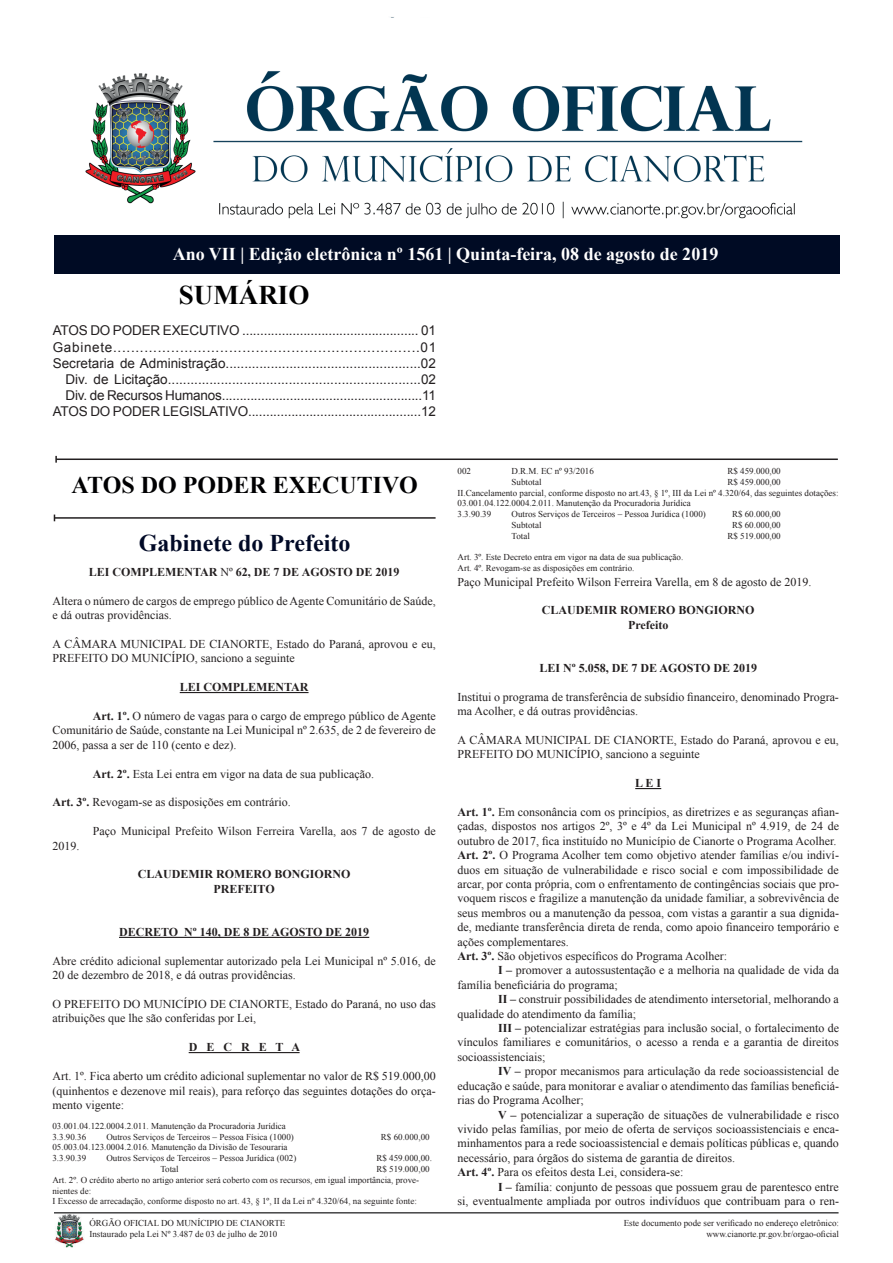
<style>
.page{position:relative;width:893px;height:1263px;background:#fff}
.page>*{position:absolute;margin:0;border:0;box-sizing:border-box;transform-origin:0 0}
.t1{font:700 27px "Times New Roman";color:#000001}
.t2{font:700 24px "Times New Roman";color:#000002}
.t3{font:700 24px "Times New Roman";color:#000926}
.t4{font:700 18px "Times New Roman";color:#fff}
.t5{font:13.5px/16.2px "Arial";letter-spacing:-.01em;color:#231f20;text-align:right}
.t6{font:12px/14.4px "Times New Roman";color:#231f20}
.t7{font:700 12px/14.4px "Times New Roman";color:#231f20;text-align:center}
.t8{font:9px/10.8px "Times New Roman";color:#231f20}
.s1{font-weight:400}
.s2{font-weight:700}
</style>
<div class="page">
<img style="left:54px;top:1213px;width:30px;height:35px">
<hr style="left:54px;top:1212px;width:784px;height:1px;background:#444445">
<div style="left:54px;top:236px;width:785px;height:38px;background:#000b24"></div>
<hr style="left:56px;top:458px;width:782px;height:2px;background:#231f20">
<svg style="left:55px;top:456px;width:2px;height:7px"></svg>
<img style="left:85px;top:71px;width:718px;height:148px">
<hr style="left:54px;top:517px;width:382px;height:2px;background:#231f20">
<hr style="left:180px;top:692px;width:129px;height:1px;background:#231f20">
<hr style="left:119px;top:937px;width:250px;height:1px;background:#231f20">
<hr style="left:189px;top:1052px;width:111px;height:1px;background:#231f20">
<svg style="left:635px;top:788px;width:26px;height:1px"></svg>
<h3 class="t4" style="left:173px;top:241px;width:547px">Ano VII | Edição eletrônica nº 1561 | Quinta-feira, 08 de agosto de 2019</h3>
<h1 class="t1" style="left:179px;top:276px;width:132px">SUMÁRIO</h1>
<p class="t5" style="left:53px;top:323px;width:385px">ATOS DO PODER EXECUTIVO ................................................. 01<br>Gabinete.....................................................................01<br>Secretaria de Administração....................................................02<br>Div. de Licitação...................................................................02<br>Div. de Recursos Humanos........................................................11<br>ATOS DO PODER LEGISLATIVO................................................12</p>
<h2 class="t2" style="left:72px;top:468px;width:348px">ATOS DO PODER EXECUTIVO</h2>
<h2 class="t3" style="left:139px;top:526px;width:213px">Gabinete do Prefeito</h2>
<p class="t7" style="left:89px;top:564px;width:312px">LEI COMPLEMENTAR <span class="s1">Nº</span> 62, DE 7 DE AGOSTO DE 2019</p>
<p class="t6" style="left:52px;top:593px;width:385px">Altera o número de cargos de emprego público de Agente Comunitário de Saúde, e dá outras providências.</p>
<p class="t6" style="left:52px;top:637px;width:385px">A CÂMARA MUNICIPAL DE CIANORTE, Estado do Paraná, aprovou e eu,<br>PREFEITO DO MUNICÍPIO, sanciono a seguinte</p>
<p class="t7" style="left:180px;top:680px;width:130px">LEI COMPLEMENTAR</p>
<p class="t6" style="left:52px;top:709px;width:385px;text-align:justify;text-indent:40px"><span class="s2">Art. 1º.</span> O número de vagas para o cargo de emprego público de Agente Comunitário de Saúde, constante na Lei Municipal nº 2.635, de 2 de fevereiro de 2006, passa a ser de 110 (cento e dez).</p>
<p class="t6" style="left:93px;top:766px;width:283px"><span class="s2">Art. 2º.</span> Esta Lei entra em vigor na data de sua publicação.</p>
<p class="t6" style="left:52px;top:795px;width:240px"><span class="s2">Art. 3º.</span> Revogam-se as disposições em contrário.</p>
<p class="t6" style="left:93px;top:824px;width:344px">Paço Municipal Prefeito Wilson Ferreira Varella, aos 7 de agosto de</p>
<p class="t6" style="left:52px;top:838px;width:28px">2019.</p>
<p class="t7" style="left:138px;top:867px;width:214px">CLAUDEMIR ROMERO BONGIORNO<br>PREFEITO</p>
<p class="t7" style="left:119px;top:924px;width:252px">DECRETO Nº 140, DE 8 DE AGOSTO DE 2019</p>
<p class="t6" style="left:52px;top:953px;width:385px">Abre crédito adicional suplementar autorizado pela Lei Municipal nº 5.016, de<br>20 de dezembro de 2018, e dá outras providências.</p>
<p class="t6" style="left:52px;top:997px;width:385px">O PREFEITO DO MUNICÍPIO DE CIANORTE, Estado do Paraná, no uso das atribuições que lhe são conferidas por Lei,</p>
<p class="t7" style="left:189px;top:1040px;width:113px">D E C R E T A</p>
<p class="t6" style="left:52px;top:1069px;width:385px;text-align:justify">Art. 1º. Fica aberto um crédito adicional suplementar no valor de R$ 519.000,00 (quinhentos e dezenove mil reais), para reforço das seguintes dotações do orça&shy;mento vigente:</p>
<p class="t8" style="left:52px;top:1120px;width:235px">03.001.04.122.0004.2.011. Manutenção da Procuradoria Jurídica<br>3.3.90.36</p>
<p class="t8" style="left:106px;top:1131px;width:189px">Outros Serviços de Terceiros – Pessoa Física (1000)</p>
<p class="t8" style="left:381px;top:1131px;width:50px">R$ 60.000,00</p>
<p class="t8" style="left:52px;top:1142px;width:237px">05.003.04.123.0004.2.016. Manutenção da Divisão de Tesouraria<br>3.3.90.39</p>
<p class="t8" style="left:106px;top:1152px;width:191px">Outros Serviços de Terceiros – Pessoa Jurídica (002)</p>
<p class="t8" style="left:376px;top:1152px;width:57px">R$ 459.000,00.</p>
<p class="t8" style="left:160px;top:1163px;width:20px">Total</p>
<p class="t8" style="left:52px;top:1163px;width:379px;text-indent:324px">R$ 519.000,00<br>Art. 2º. O crédito aberto no artigo anterior será coberto com os recursos, em igual importância, prove&shy;nientes de:<br>I Excesso de arrecadação, conforme disposto no art. 43, § 1º, II da Lei nº 4.320/64, na seguinte fonte:</p>
<p class="t8" style="left:457px;top:465px;width:15px">002</p>
<p class="t8" style="left:511px;top:465px;width:84px">D.R.M. EC nº 93/2016</p>
<p class="t8" style="left:727px;top:465px;width:55px">R$ 459.000,00</p>
<p class="t8" style="left:511px;top:476px;width:32px">Subtotal</p>
<p class="t8" style="left:457px;top:476px;width:383px;text-indent:270px">R$ 459.000,00<br>II.Cancelamento parcial, conforme disposto no art.43, § 1º, III da Lei nº 4.320/64, das seguintes dotações:<br>03.001.04.122.0004.2.011. Manutenção da Procuradoria Jurídica<br>3.3.90.39</p>
<p class="t8" style="left:511px;top:509px;width:196px">Outros Serviços de Terceiros – Pessoa Jurídica (1000)</p>
<p class="t8" style="left:732px;top:509px;width:50px">R$ 60.000,00</p>
<p class="t8" style="left:511px;top:519px;width:32px">Subtotal</p>
<p class="t8" style="left:732px;top:519px;width:50px">R$ 60.000,00</p>
<p class="t8" style="left:511px;top:530px;width:20px">Total</p>
<p class="t8" style="left:727px;top:530px;width:55px">R$ 519.000,00</p>
<p class="t8" style="left:457px;top:552px;width:227px">Art. 3º. Este Decreto entra em vigor na data de sua publicação.<br>Art. 4º. Revogam-se as disposições em contrário.</p>
<p class="t6" style="left:457px;top:574px;width:356px">Paço Municipal Prefeito Wilson Ferreira Varella, em 8 de agosto de 2019.</p>
<p class="t7" style="left:542px;top:603px;width:214px">CLAUDEMIR ROMERO BONGIORNO<br>Prefeito</p>
<p class="t7" style="left:539px;top:660px;width:219px">LEI Nº 5.058, DE 7 DE AGOSTO DE 2019</p>
<p class="t6" style="left:457px;top:689px;width:383px">Institui o programa de transferência de subsídio financeiro, denominado Progra&shy;ma Acolher, e dá outras providências.</p>
<p class="t6" style="left:457px;top:733px;width:383px">A CÂMARA MUNICIPAL DE CIANORTE, Estado do Paraná, aprovou e eu,<br>PREFEITO DO MUNICÍPIO, sanciono a seguinte</p>
<p class="t7" style="left:635px;top:776px;width:28px">L E I</p>
<p class="t6" style="left:457px;top:805px;width:383px"><span class="s2">Art. 1º.</span> Em consonância com os princípios, as diretrizes e as seguranças afian&shy;çadas, dispostos nos artigos 2º, 3º e 4º da Lei Municipal nº 4.919, de 24 de outubro de 2017, fica instituído no Município de Cianorte o Programa Acolher.<br><span class="s2">Art. 2º.</span> O Programa Acolher tem como objetivo atender famílias e/ou indiví&shy;duos em situação de vulnerabilidade e risco social e com impossibilidade de arcar, por conta própria, com o enfrentamento de contingências sociais que pro&shy;voquem riscos e fragilize a manutenção da unidade familiar, a sobrevivência de seus membros ou a manutenção da pessoa, com vistas a garantir a sua dignida&shy;de, mediante transferência direta de renda, como apoio financeiro temporário e ações complementares.<br><span class="s2">Art. 3º.</span> São objetivos específicos do Programa Acolher:</p>
<p class="t6" style="left:457px;top:963px;width:383px;text-indent:40px"><span class="s2">I –</span> promover a autossustentação e a melhoria na qualidade de vida da família beneficiária do programa;</p>
<p class="t6" style="left:457px;top:992px;width:383px;text-indent:40px"><span class="s2">II –</span> construir possibilidades de atendimento intersetorial, melhorando a qualidade do atendimento da família;</p>
<p class="t6" style="left:457px;top:1021px;width:383px;text-align:justify;text-indent:40px"><span class="s2">III –</span> potencializar estratégias para inclusão social, o fortalecimento de vínculos familiares e comunitários, o acesso a renda e a garantia de direitos socioassistenciais;</p>
<p class="t6" style="left:457px;top:1064px;width:383px;text-align:justify;text-indent:40px"><span class="s2">IV –</span> propor mecanismos para articulação da rede socioassistencial de educação e saúde, para monitorar e avaliar o atendimento das famílias beneficiá&shy;rias do Programa Acolher;</p>
<p class="t6" style="left:457px;top:1107px;width:383px;text-indent:40px"><span class="s2">V –</span> potencializar a superação de situações de vulnerabilidade e risco vivido pelas famílias, por meio de oferta de serviços socioassistenciais e enca&shy;minhamentos para a rede socioassistencial e demais políticas públicas e, quando necessário, para órgãos do sistema de garantia de direitos.<br><span class="s2">Art. 4º.</span> Para os efeitos desta Lei, considera-se:</p>
<p class="t6" style="left:457px;top:1179px;width:383px;text-align:right"><span class="s2">I –</span> família: conjunto de pessoas que possuem grau de parentesco entre<br>si, eventualmente ampliada por outros indivíduos que contribuam para o ren-</p>
<p class="t8" style="left:89px;top:1218px;width:197px">ÓRGÃO OFICIAL DO MUNÍCIPIO DE CIANORTE<br>Instaurado pela Lei Nº 3.487 de 03 de julho de 2010</p>
<p class="t8" style="left:624px;top:1217px;width:217px;text-align:right">Este documento pode ser verificado no endereço eletrônico: www.cianorte.pr.gov.br/orgao-oficial</p>
</div>
